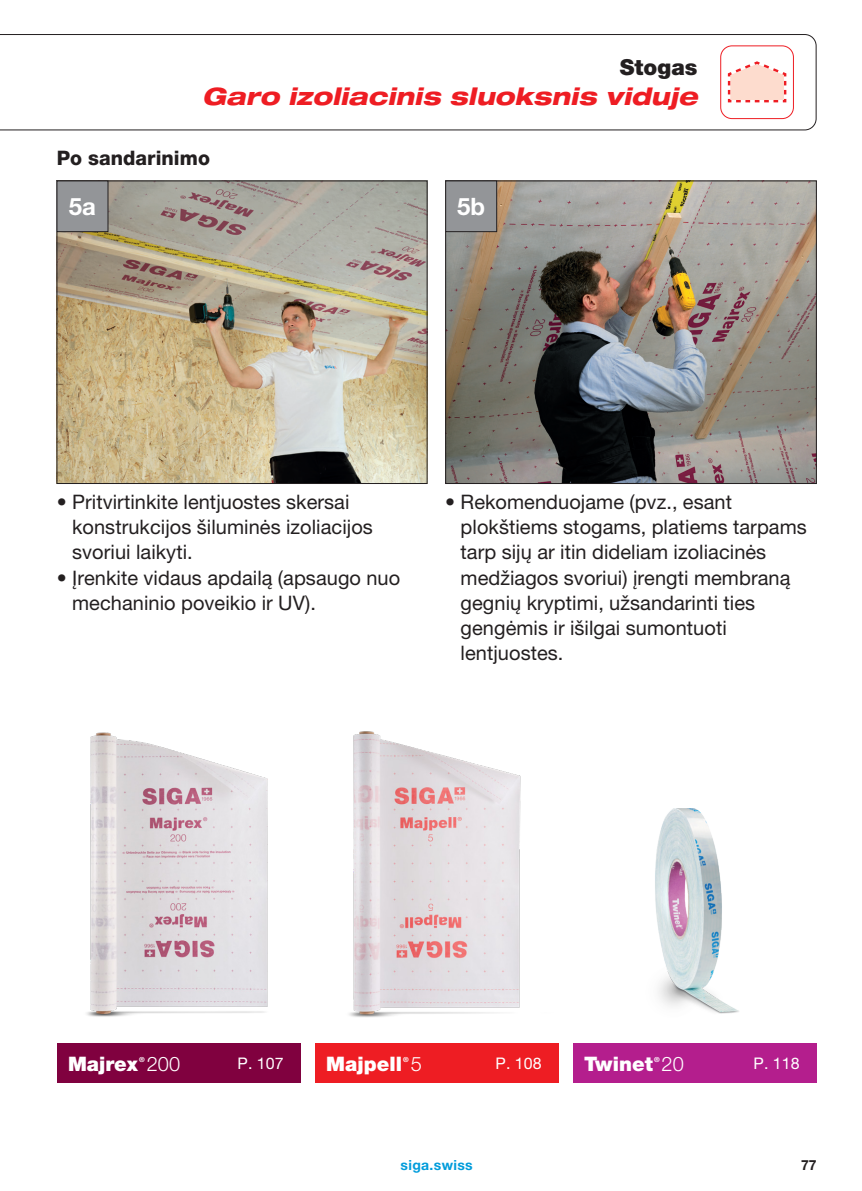
<style>
.page{position:relative;width:862px;height:1191px;background:#fff}
.page>*{position:absolute;margin:0;border:0;box-sizing:border-box;transform-origin:0 0}
.t1{font:italic 800 expanded 24px "Helvetica Neue LT Pro";letter-spacing:.005em;color:#ee1d23}
.t2{font:700 24px "Helvetica Neue LT Pro";color:#fff}
.t3{font:900 22px "Helvetica Neue LT Pro";letter-spacing:.005em;color:#231f20}
.t4{font:20px/25.2px "Helvetica Neue LT Pro";letter-spacing:.005em;color:#231f20}
.t5{font:900 20px "Helvetica Neue LT Pro";letter-spacing:.005em;color:#fff}
.t6{font:800 20px "Helvetica Neue LT Pro";letter-spacing:.005em;color:#231f20}
.t7{font:16px "Helvetica Neue LT Pro";letter-spacing:.005em;color:#fff}
.t8{font:700 14px "Helvetica Neue LT Pro";letter-spacing:.025em;color:#009cdb}
.t9{font:700 14px "Helvetica Neue LT Pro";color:#231f20}
.t10{font:700 7px "Helvetica Neue LT Pro";color:#fff}
.s1{font-weight:300}
</style>
<div class="page">
<svg style="left:0;top:34px;width:816px;height:96px"></svg>
<svg style="left:726px;top:60px;width:61px;height:44px"></svg>
<div style="left:720px;top:45px;width:74px;height:74px;border:1px solid #ee1d23;border-radius:11px"></div>
<div style="left:57px;top:1043px;width:243px;height:40px;background:#80013f"></div>
<div style="left:573px;top:1043px;width:243px;height:40px;background:#b41e8d"></div>
<div style="left:315px;top:1043px;width:243px;height:40px;background:#ee1d23"></div>
<img style="left:655px;top:808px;width:84px;height:206px">
<img style="left:349px;top:731px;width:172px;height:286px">
<img style="left:86px;top:732px;width:182px;height:285px">
<img style="left:59px;top:183px;width:366px;height:299px">
<div style="left:57px;top:181px;width:370px;height:303px;border:1px solid #231f20"></div>
<div style="left:57px;top:181px;width:51px;height:51px;background:#939598"></div>
<div style="left:57px;top:181px;width:51px;height:51px;border:1px solid #231f20"></div>
<img style="left:447px;top:183px;width:367px;height:299px">
<div style="left:445px;top:181px;width:371px;height:303px;border:1px solid #231f20"></div>
<div style="left:446px;top:181px;width:51px;height:51px;background:#939598"></div>
<div style="left:445px;top:181px;width:52px;height:51px;border:1px solid #231f20"></div>
<p class="t3" style="left:620px;top:54px;width:79px">Stogas</p>
<p class="t1" style="left:202px;top:81px;width:497px">Garo izoliacinis sluoksnis viduje</p>
<p class="t6" style="left:57px;top:145px;width:155px">Po sandarinimo</p>
<p class="t2" style="left:69px;top:191px;width:29px">5a</p>
<p class="t2" style="left:457px;top:191px;width:30px">5b</p>
<p class="t4" style="left:72px;top:489px;width:302px;text-indent:-15px">• Pritvirtinkite lentjuostes skersai konstrukcijos šiluminės izoliacijos svoriui laikyti.</p>
<p class="t4" style="left:72px;top:564px;width:330px;text-indent:-15px">• Įrenkite vidaus apdailą (apsaugo nuo mechaninio poveikio ir UV).</p>
<p class="t4" style="left:460px;top:489px;width:348px;text-indent:-15px">• Rekomenduojame (pvz., esant plokštiems stogams, platiems tarpams tarp sijų ar itin dideliam izoliacinės medžiagos svoriui) įrengti membraną gegnių kryptimi, užsandarinti ties gengėmis ir išilgai sumontuoti lentjuostes.</p>
<p class="t10" style="left:139px;top:1055px;width:7px">®</p>
<p class="t5" style="left:584px;top:1052px;width:101px">Twinet <span class="s1">20</span></p>
<p class="t5" style="left:68px;top:1052px;width:114px">Majrex <span class="s1">200</span></p>
<p class="t5" style="left:326px;top:1052px;width:97px">Majpell <span class="s1">5</span></p>
<p class="t10" style="left:654px;top:1055px;width:7px">®</p>
<p class="t10" style="left:403px;top:1055px;width:7px">®</p>
<p class="t7" style="left:238px;top:1053px;width:47px">P. 107</p>
<p class="t7" style="left:495px;top:1053px;width:47px">P. 108</p>
<p class="t7" style="left:753px;top:1053px;width:47px">P. 118</p>
<p class="t8" style="left:401px;top:1156px;width:74px">siga.swiss</p>
<p class="t9" style="left:801px;top:1156px;width:17px">77</p>
</div>
